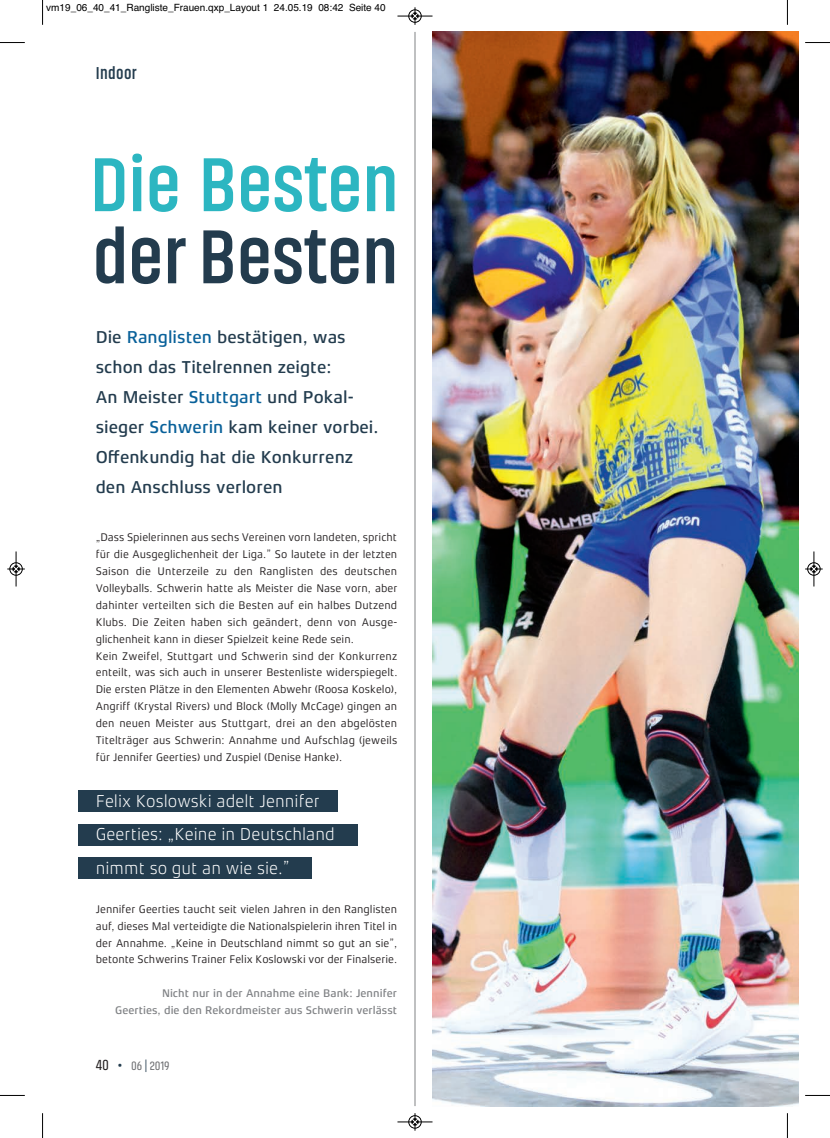
<style>
.page{position:relative;width:830px;height:1138px;background:#fff}
.page>*{position:absolute;margin:0;border:0;box-sizing:border-box;transform-origin:0 0}
.t1{font:700 77.5px "Akhand";color:#2cb6c1}
.t2{font:700 77.5px "Akhand";color:#233c4e}
.t3{font:500 17.5px/30px "Xenois Sans Pro";color:#233c4e}
.t4{font:300 17.5px "Xenois Sans Pro";color:#fff}
.t5{font:700 17.5px "Akhand";letter-spacing:.025em;color:#233c4e;scale:.95 1}
.t6{font:12.5px "Akhand";color:#6c6d70}
.t7{font:11.25px/16.9px "Xenois Sans Pro";letter-spacing:.005em;color:#231f20}
.t8{font:500 11.25px/16.9px "Xenois Sans Pro";color:#808285;text-align:right}
.t9{font:10px "Helvetica";color:#000}
.s1{color:#09619a}
.s2{font-size:15px;color:#231f20}
.s3{font-size:20px;color:#233c4e}
.s4{color:#233c4e}
</style>
<div class="page">
<hr style="left:414px;top:32px;width:1px;height:1074px;background:#808285">
<div style="left:78px;top:790px;width:260px;height:21px;background:#233c4e"></div>
<div style="left:78px;top:857px;width:233px;height:22px;background:#233c4e"></div>
<div style="left:78px;top:824px;width:279px;height:21px;background:#233c4e"></div>
<img style="left:432px;top:32px;width:365px;height:1074px">
<svg style="left:42px;top:0;width:1px;height:25px"></svg>
<svg style="left:0;top:42px;width:25px;height:1px"></svg>
<svg style="left:786px;top:0;width:1px;height:25px"></svg>
<svg style="left:805px;top:42px;width:24px;height:1px"></svg>
<svg style="left:42px;top:1113px;width:1px;height:24px"></svg>
<svg style="left:0;top:1094px;width:25px;height:2px"></svg>
<svg style="left:786px;top:1113px;width:1px;height:24px"></svg>
<svg style="left:805px;top:1094px;width:24px;height:2px"></svg>
<div style="left:408px;top:9px;width:13px;height:14px;border:1px solid #fff;border-radius:50%"></div>
<hr style="left:397px;top:16px;width:35px;height:1px;background:#000">
<div style="left:408px;top:10px;width:13px;height:12px;border:1px solid #000;border-radius:50%"></div>
<svg style="left:411px;top:7px;width:7px;height:18px"></svg>
<hr style="left:397px;top:1121px;width:35px;height:1px;background:#000">
<div style="left:408px;top:1115px;width:13px;height:13px;border:1px solid #000;border-radius:50%"></div>
<svg style="left:411px;top:1113px;width:7px;height:17px"></svg>
<div style="left:9px;top:562px;width:14px;height:13px;border:1px solid #fff;border-radius:50%"></div>
<hr style="left:16px;top:551px;width:1px;height:35px;background:#000">
<div style="left:10px;top:562px;width:12px;height:13px;border:1px solid #000;border-radius:50%"></div>
<svg style="left:7px;top:566px;width:18px;height:6px"></svg>
<div style="left:806px;top:562px;width:14px;height:13px;border:1px solid #fff;border-radius:50%"></div>
<hr style="left:813px;top:551px;width:1px;height:35px;background:#000">
<div style="left:807px;top:562px;width:12px;height:13px;border:1px solid #000;border-radius:50%"></div>
<svg style="left:805px;top:566px;width:17px;height:6px"></svg>
<p class="t9" style="left:46px;top:4px;width:341px">vm19_06_40_41_Rangliste_Frauen.qxp_Layout 1 24.05.19 08:42 Seite 40</p>
<h2 class="t5" style="left:96px;top:67px;width:45px">Indoor</h2>
<h1 class="t1" style="left:90px;top:154px;width:310px">Die Besten</h1>
<h1 class="t2" style="left:93px;top:226px;width:307px">der Besten</h1>
<h2 class="t3" style="left:96px;top:324px;width:284px">Die <span class="s1">Ranglisten</span> bestätigen, was schon das Titelrennen zeigte:<br>An Meister <span class="s1">Stuttgart</span> und Pokal - sieger <span class="s1">Schwerin</span> kam keiner vorbei.<br>Offenkundig hat die Konkurrenz den Anschluss verloren</h2>
<p class="t7" style="left:96px;top:530px;width:303px">„Dass Spielerinnen aus sechs Vereinen vorn landeten, spricht für die Ausgeglichenheit der Liga.” So lautete in der letzten Saison die Unterzeile zu den Ranglisten des deutschen Volleyballs. Schwerin hatte als Meister die Nase vorn, aber dahinter verteilten sich die Besten auf ein halbes Dutzend Klubs. Die Zeiten haben sich geändert, denn von Ausge&shy;glichenheit kann in dieser Spielzeit keine Rede sein.<br>Kein Zweifel, Stuttgart und Schwerin sind der Konkurrenz enteilt, was sich auch in unserer Bestenliste widerspiegelt.<br>Die ersten Plätze in den Elementen Abwehr (Roosa Koskelo), Angriff (Krystal Rivers) und Block (Molly McCage) gingen an den neuen Meister aus Stuttgart, drei an den abgelösten Titelträger aus Schwerin: Annahme und Aufschlag (jeweils für Jennifer Geerties) und Zuspiel (Denise Hanke).</p>
<h2 class="t4" style="left:96px;top:793px;width:225px">Felix Koslowski adelt Jennifer</h2>
<h2 class="t4" style="left:96px;top:827px;width:240px">Geerties: „Keine in Deutschland</h2>
<h2 class="t4" style="left:96px;top:861px;width:196px">nimmt so gut an wie sie.”</h2>
<p class="t7" style="left:96px;top:901px;width:303px;text-align:justify">Jennifer Geerties taucht seit vielen Jahren in den Ranglisten auf, dieses Mal verteidigte die Nationalspielerin ihren Titel in der Annahme. „Keine in Deutschland nimmt so gut an sie”, betonte Schwerins Trainer Felix Koslowski vor der Finalserie.</p>
<p class="t8" style="left:115px;top:985px;width:283px">Nicht nur in der Annahme eine Bank: Jennifer<br>Geerties, die den Rekordmeister aus Schwerin verlässt</p>
<p class="t6" style="left:96px;top:1058px;width:75px"><span class="s2">40</span> <span class="s3">•</span> 06 <span class="s4">|</span> 2019</p>
</div>
